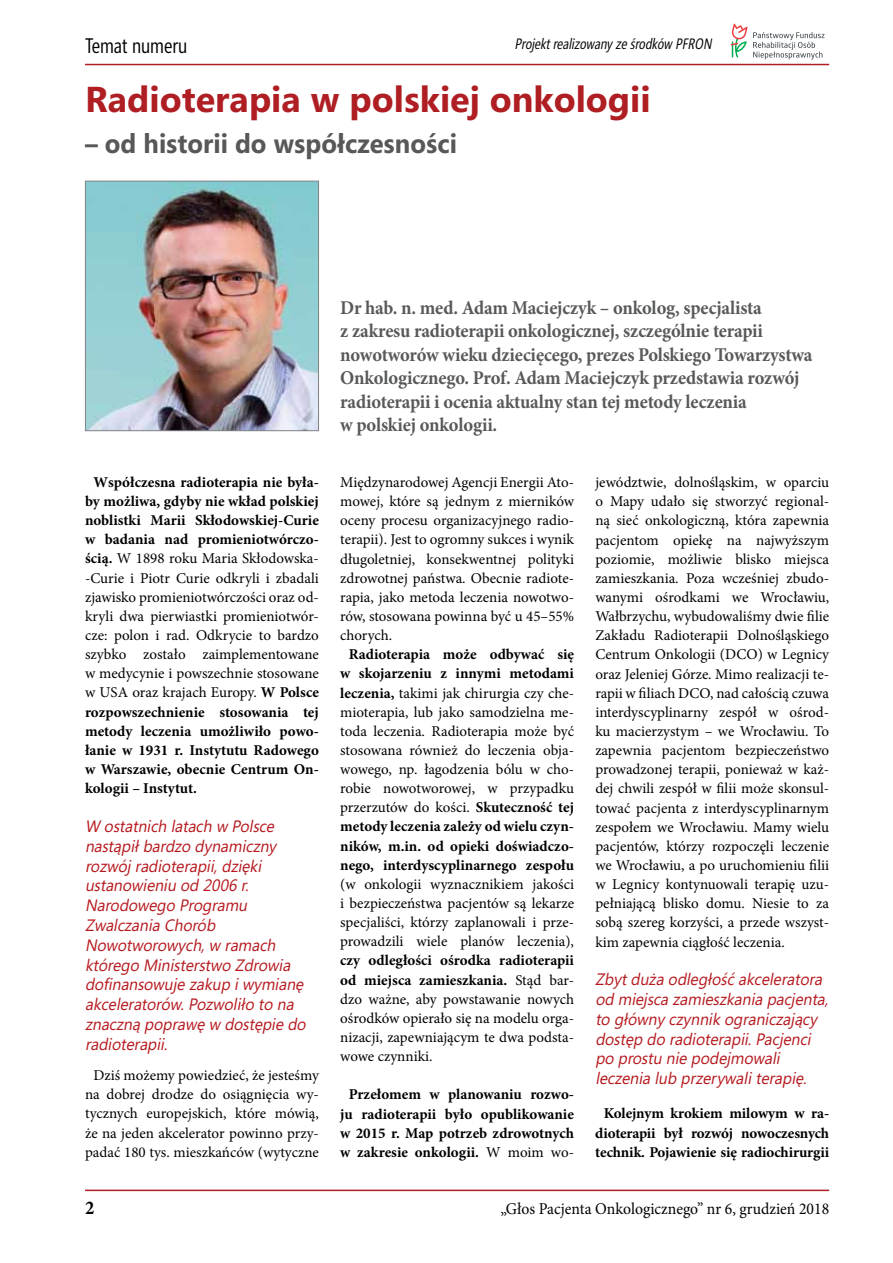
<style>
.page{position:relative;width:893px;height:1263px;background:#fff}
.page>*{position:absolute;margin:0;border:0;box-sizing:border-box;transform-origin:0 0}
.t1{font:700 36px "Segoe";color:#af1e23}
.t2{font:700 27px "Segoe";color:#575857;scale:.95 1}
.t3{font:21px "Segoe Condensed";color:#000;scale:.95 1}
.t4{font:700 19.5px/23.4px "Minion Pro";letter-spacing:-.01em;color:#58595b;scale:.95 1}
.t5{font:700 19.5px "Minion Pro";color:#000;scale:.95 1}
.t6{font:italic 16.5px/19.8px "Segoe";color:#b5191e;scale:.95 1}
.t7{font:16.5px "Minion Pro";color:#000;scale:.95 1}
.t8{font:15px/19.2px "Minion Pro";color:#000;text-align:justify}
.t9{font:700 15px/19.2px "Minion Pro";letter-spacing:-.005em;color:#000;text-align:center}
.t10{font:italic 15px "Segoe Condensed";color:#000;scale:.95 1}
.s1{font-weight:400}
.s2{font-weight:700}
</style>
<div class="page">
<hr style="left:85px;top:64px;width:744px;height:1px;background:#af1e23">
<hr style="left:85px;top:1189px;width:744px;height:2px;background:#af1e23">
<svg style="left:731px;top:24px;width:93px;height:36px"></svg>
<img style="left:87px;top:183px;width:230px;height:246px">
<div style="left:85px;top:181px;width:234px;height:250px;border:1px solid #808285"></div>
<h3 class="t3" style="left:85px;top:33px;width:109px">Temat numeru</h3>
<p class="t10" style="left:514px;top:34px;width:212px">Projektrealizowanyześrodków PFRON</p>
<h1 class="t1" style="left:85px;top:74px;width:567px">Radioterapia w polskiej onkologii</h1>
<h2 class="t2" style="left:85px;top:124px;width:393px">– od historii do współczesności</h2>
<p class="t9" style="left:85px;top:472px;width:235px;text-align:justify;text-indent:9px">Współczesna radioterapia nie była&shy;by możliwa, gdyby nie wkład polskiej noblistki Marii Skłodowskiej-Curie w badania nad promieniotwórczo&shy;ścią. <span class="s1">W 1898 roku Maria Skłodowska--Curie i Piotr Curie odkryli i zbadali zjawisko promieniotwórczości oraz od&shy;kryli dwa pierwiastki promieniotwór&shy;cze: polon i rad. Odkrycie to bardzo szybko zostało zaimplementowane w medycynie i powszechnie stosowane w USA oraz krajach Europy.</span> W Polsce rozpowszechnienie stosowania tej metody leczenia umożliwiło powo&shy;łanie w 1931 r. Instytutu Radowego w Warszawie, obecnie Centrum On&shy;kologii – Instytut.</p>
<p class="t6" style="left:85px;top:816px;width:238px">W ostatnich latach w Polsce nastąpiłbardzo dynamiczny rozwój radioterapii,dzięki ustanowieniu od 2006 r.<br>Narodowego Programu<br>Zwalczania Chorób<br>Nowotworowych,w ramach którego Ministerstwo Zdrowia dofinansowuje zakup i wymianę akceleratorów.Pozwoliło to na znaczną poprawę w dostępie do radioterapii.</p>
<p class="t8" style="left:85px;top:1066px;width:235px;text-align:center">Dziś możemy powiedzieć, że jesteśmy na dobrej drodze do osiągnięcia wy&shy;tycznych europejskich, które mówią, że na jeden akcelerator powinno przy&shy;padać 180 tys. mieszkańców (wytyczne</p>
<p class="t4" style="left:340px;top:296px;width:499px">Dr hab. n. med. Adam Maciejczyk – onkolog, specjalista<br>z zakresu radioterapii onkologicznej, szczególnie terapii nowotworów wieku dziecięcego, prezes Polskiego Towarzystwa Onkologicznego. Prof. Adam Maciejczyk przedstawia rozwój radioterapii i ocenia aktualny stan tej metody leczenia<br>w polskiej onkologii.</p>
<p class="t8" style="left:340px;top:473px;width:235px">Międzynarodowej Agencji Energii Ato&shy;mowej, które są jednym z mierników oceny procesu organizacyjnego radio&shy;terapii). Jest to ogromny sukces i wynik długoletniej, konsekwentnej polityki zdrowotnej państwa. Obecnie radiote&shy;rapia, jako metoda leczenia nowotwo&shy;rów, stosowana powinna być u 45–55% chorych.</p>
<p class="t8" style="left:340px;top:645px;width:235px;text-align:center"><span class="s2">Radioterapia może odbywać się w skojarzeniu z innymi metodami leczenia,</span> takimi jak chirurgia czy che&shy;mioterapia, lub jako samodzielna me&shy;toda leczenia. Radioterapia może być stosowana również do leczenia obja&shy;wowego, np. łagodzenia bólu w cho&shy;robie nowotworowej, w przypadku przerzutów do kości. <span class="s2">Skuteczność tej metody leczenia zależy od wielu czyn&shy;ników, m.in. od opieki doświadczo&shy;nego, interdyscyplinarnego zespołu</span></p>
<p class="t8" style="left:340px;top:874px;width:235px">(w onkologii wyznacznikiem jakości i bezpieczeństwa pacjentów są lekarze specjaliści, którzy zaplanowali i prze&shy;prowadzili wiele planów leczenia),</p>
<p class="t8" style="left:340px;top:951px;width:235px"><span class="s2">czy odległości ośrodka radioterapii od miejsca zamieszkania.</span> Stąd bar&shy;dzo ważne, aby powstawanie nowych ośrodków opierało się na modelu orga&shy;nizacji, zapewniającym te dwa podsta&shy;wowe czynniki.</p>
<p class="t9" style="left:340px;top:1085px;width:235px">Przełomem w planowaniu rozwo&shy;ju radioterapii było opublikowanie w 2015 r. Map potrzeb zdrowotnych w zakresie onkologii. <span class="s1">W moim wo-</span></p>
<p class="t8" style="left:595px;top:473px;width:235px">jewództwie, dolnośląskim, w oparciu o Mapy udało się stworzyć regional&shy;ną sieć onkologiczną, która zapewnia pacjentom opiekę na najwyższym poziomie, możliwie blisko miejsca zamieszkania. Poza wcześniej zbudo&shy;wanymi ośrodkami we Wrocławiu, Wałbrzychu, wybudowaliśmy dwie filie Zakładu Radioterapii Dolnośląskiego Centrum Onkologii (DCO) w Legnicy oraz Jeleniej Górze. Mimo realizacji te&shy;rapii w filiach DCO, nad całością czuwa interdyscyplinarny zespół w ośrod&shy;ku macierzystym – we Wrocławiu. To zapewnia pacjentom bezpieczeństwo prowadzonej terapii, ponieważ w każ&shy;dej chwili zespół w filii może skonsul&shy;tować pacjenta z interdyscyplinarnym zespołem we Wrocławiu. Mamy wielu pacjentów, którzy rozpoczęli leczenie we Wrocławiu, a po uruchomieniu filii w Legnicy kontynuowali terapię uzu&shy;pełniającą blisko domu. Niesie to za sobą szereg korzyści, a przede wszyst&shy;kim zapewnia ciągłość leczenia.</p>
<p class="t6" style="left:595px;top:969px;width:251px">Zbytduża odległość akceleratora od miejsca zamieszkania pacjenta, to główny czynnik ograniczający dostęp do radioterapii.Pacjenci po prostu nie podejmowali leczenia lub przerywaliterapię.</p>
<p class="t9" style="left:595px;top:1104px;width:235px">Kolejnym krokiem milowym w ra&shy;dioterapii był rozwój nowoczesnych technik. Pojawienie się radiochirurgii</p>
<h3 class="t5" style="left:85px;top:1194px;width:11px">2</h3>
<p class="t7" style="left:500px;top:1198px;width:348px">„Głos Pacjenta Onkologicznego” nr 6, grudzień 2018</p>
</div>
